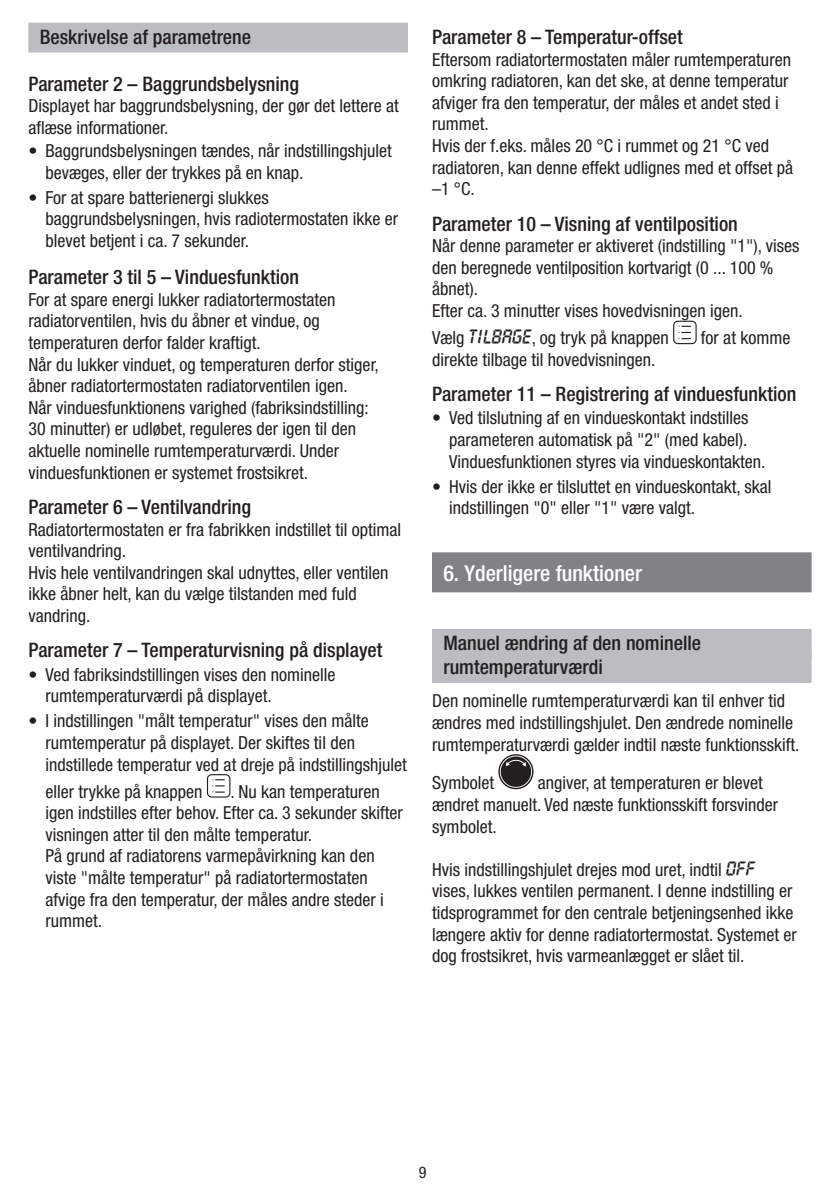
<style>
.page{position:relative;width:840px;height:1191px;background:#fff}
.page>*{position:absolute;margin:0;border:0;box-sizing:border-box;transform-origin:0 0}
.t1{font:500 condensed 22px "Helvetica Neue";color:#fff}
.Überschrift_3{font:500 condensed 20px "Helvetica Neue";color:#231f20}
.Überschrift_2{font:500 condensed 20px "Helvetica Neue";color:#231f20}
.Grafikanker{font:500 condensed 20px "Helvetica Neue";color:#231f20}
.Body_Text{font:condensed 18px/21.6px "Helvetica Neue";color:#231f20}
.t2{font:condensed 16px "Helvetica Neue";color:#231f20}
</style>
<div class="page">
<div style="left:28px;top:23px;width:380px;height:30px;background:#bcbdc0"></div>
<svg style="left:207px;top:774px;width:23px;height:23px"></svg>
<div style="left:432px;top:552px;width:379px;height:40px;background:#808285"></div>
<div style="left:432px;top:629px;width:379px;height:30px;background:#bcbdc0"></div>
<div style="left:432px;top:653px;width:379px;height:30px;background:#bcbdc0"></div>
<svg style="left:673px;top:321px;width:23px;height:23px"></svg>
<svg style="left:498px;top:754px;width:35px;height:35px"></svg>
<svg style="left:499px;top:755px;width:32px;height:32px"></svg>
<p class="Überschrift_2" style="left:40px;top:25px;width:213px">Beskrivelse af parametrene</p>
<p class="Überschrift_3" style="left:28px;top:72px;width:272px">Parameter 2 – Baggrundsbelysning</p>
<p class="Body_Text" style="left:28px;top:95px;width:372px">Displayet har baggrundsbelysning, der gør det lettere at aflæse informationer.</p>
<p class="Body_Text" style="left:45px;top:140px;width:348px;text-indent:-17px">• Baggrundsbelysningen tændes, når indstillingshjulet bevæges, eller der trykkes på en knap.</p>
<p class="Body_Text" style="left:45px;top:187px;width:354px;text-indent:-17px">• For at spare batterienergi slukkes baggrundsbelysningen, hvis radiotermostaten ikke er blevet betjent i ca. 7 sekunder.</p>
<p class="Überschrift_3" style="left:28px;top:265px;width:272px">Parameter 3 til 5 – Vinduesfunktion</p>
<p class="Body_Text" style="left:28px;top:288px;width:308px">For at spare energi lukker radiatortermostaten radiatorventilen, hvis du åbner et vindue, og temperaturen derfor falder kraftigt.</p>
<p class="Body_Text" style="left:28px;top:353px;width:352px">Når du lukker vinduet, og temperaturen derfor stiger, åbner radiatortermostaten radiatorventilen igen.</p>
<p class="Body_Text" style="left:28px;top:396px;width:342px">Når vinduesfunktionens varighed (fabriksindstilling:<br>30 minutter) er udløbet, reguleres der igen til den aktuelle nominelle rumtemperaturværdi. Under vinduesfunktionen er systemet frostsikret.</p>
<p class="Überschrift_3" style="left:28px;top:495px;width:224px">Parameter 6 – Ventilvandring</p>
<p class="Body_Text" style="left:28px;top:518px;width:374px">Radiatortermostaten er fra fabrikken indstillet til optimal ventilvandring.</p>
<p class="Body_Text" style="left:28px;top:561px;width:361px">Hvis hele ventilvandringen skal udnyttes, eller ventilen ikke åbner helt, kan du vælge tilstanden med fuld vandring.</p>
<p class="Überschrift_3" style="left:28px;top:638px;width:355px">Parameter 7 – Temperaturvisning på displayet</p>
<p class="Body_Text" style="left:45px;top:663px;width:291px;text-indent:-17px">• Ved fabriksindstillingen vises den nominelle rumtemperaturværdi på displayet.</p>
<p class="Body_Text" style="left:45px;top:710px;width:363px;text-indent:-17px">• I indstillingen "målt temperatur" vises den målte rumtemperatur på displayet. Der skiftes til den indstillede temperatur ved at dreje på indstillingshjulet</p>
<p class="Body_Text" style="left:45px;top:780px;width:159px">eller trykke på knappen</p>
<p class="Body_Text" style="left:45px;top:780px;width:359px;text-indent:185px">. Nu kan temperaturen igen indstilles efter behov. Efter ca. 3 sekunder skifter visningen atter til den målte temperatur.<br>På grund af radiatorens varmepåvirkning kan den viste "målte temperatur" på radiatortermostaten afvige fra den temperatur, der måles andre steder i rummet.</p>
<p class="Grafikanker" style="left:432px;top:25px;width:252px">Parameter 8 – Temperatur-offset</p>
<p class="Body_Text" style="left:432px;top:48px;width:360px">Eftersom radiatortermostaten måler rumtemperaturen omkring radiatoren, kan det ske, at denne temperatur afviger fra den temperatur, der måles et andet sted i rummet.</p>
<p class="Body_Text" style="left:432px;top:135px;width:362px">Hvis der f.eks. måles 20 °C i rummet og 21 °C ved radiatoren, kan denne effekt udlignes med et offset på –1 °C.</p>
<p class="Überschrift_3" style="left:432px;top:212px;width:307px">Parameter 10 – Visning af ventilposition</p>
<p class="Body_Text" style="left:432px;top:235px;width:369px">Når denne parameter er aktiveret (indstilling "1"), vises den beregnede ventilposition kortvarigt (0 ... 100 % åbnet).</p>
<p class="Body_Text" style="left:432px;top:300px;width:312px">Efter ca. 3 minutter vises hovedvisningen igen.</p>
<p class="Body_Text" style="left:432px;top:327px;width:238px">Vælg <sup>TILBAGE</sup>, og tryk på knappen</p>
<p class="Body_Text" style="left:700px;top:327px;width:91px">for at komme</p>
<p class="Body_Text" style="left:432px;top:348px;width:225px">direkte tilbage til hovedvisningen.</p>
<p class="Überschrift_3" style="left:432px;top:382px;width:365px">Parameter 11 – Registrering af vinduesfunktion</p>
<p class="Body_Text" style="left:449px;top:407px;width:318px;text-indent:-17px">• Ved tilslutning af en vindueskontakt indstilles parameteren automatisk på "2" (med kabel).<br>Vinduesfunktionen styres via vindueskontakten.</p>
<p class="Body_Text" style="left:449px;top:475px;width:324px;text-indent:-17px">• Hvis der ikke er tilsluttet en vindueskontakt, skal indstillingen "0" eller "1" være valgt.</p>
<p class="t1" style="left:443px;top:560px;width:200px">6. Yderligere funktioner</p>
<p class="Überschrift_2" style="left:443px;top:631px;width:259px">Manuel ændring af den nominelle</p>
<p class="Überschrift_2" style="left:443px;top:655px;width:161px">rumtemperaturværdi</p>
<p class="Body_Text" style="left:432px;top:690px;width:368px">Den nominelle rumtemperaturværdi kan til enhver tid ændres med indstillingshjulet. Den ændrede nominelle rumtemperaturværdi gælder indtil næste funktionsskift.</p>
<p class="Body_Text" style="left:432px;top:772px;width:63px">Symbolet</p>
<p class="Body_Text" style="left:432px;top:772px;width:347px;text-indent:106px">angiver, at temperaturen er blevet ændret manuelt. Ved næste funktionsskift forsvinder symbolet.</p>
<p class="Body_Text" style="left:432px;top:858px;width:366px">Hvis indstillingshjulet drejes mod uret, indtil <sup>OFF </sup>vises, lukkes ventilen permanent. I denne indstilling er tidsprogrammet for den centrale betjeningsenhed ikke længere aktiv for denne radiatortermostat. Systemet er dog frostsikret, hvis varmeanlægget er slået til.</p>
<p class="t2" style="left:418px;top:1163px;width:9px">9</p>
</div>
